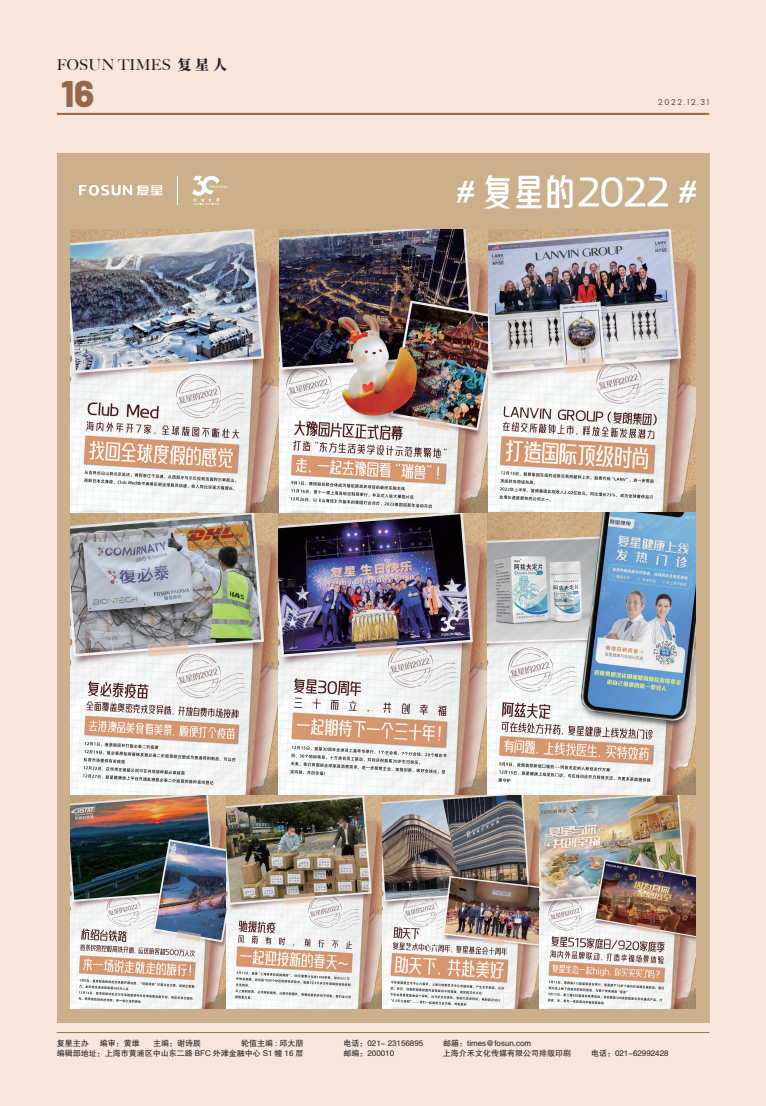
<style>
.page{position:relative;width:766px;height:1106px;background:#fff}
.page>*{position:absolute;margin:0;border:0;box-sizing:border-box;transform-origin:0 0}
.t1{font:800 36.9px "Barlow";color:#936a49}
.t2{font:500 15px "Big Caslon";letter-spacing:.02em;color:#231f20}
.t3{font:8px "FZHTK GBK1 0";color:#231f20}
.t4{font:300 8px "Poppins";letter-spacing:.2em;color:#231f20}
.s1{font-family:"Source Han Serif CN";font-weight:800;font-size:14px}
</style>
<div class="page">
<div style="left:0;top:0;width:765px;height:1106px;background:#f8e5dc"></div>
<div style="left:57px;top:153px;width:652px;height:869px;background:#ccb08b"></div>
<hr style="left:57px;top:1032px;width:652px;height:1px;background:#92784b">
<hr style="left:57px;top:113px;width:652px;height:2px;background:#936a49">
<img style="left:70px;top:229px;width:625px;height:779px">
<svg style="left:79px;top:185px;width:83px;height:11px"></svg>
<svg style="left:177px;top:176px;width:1px;height:29px"></svg>
<svg style="left:192px;top:176px;width:35px;height:29px"></svg>
<img style="left:456px;top:175px;width:241px;height:34px">
<h2 class="t2" style="left:57px;top:52px;width:172px">FOSUN TIMES <span class="s1">复星人</span></h2>
<h1 class="t1" style="left:61px;top:66px;width:35px">16</h1>
<p class="t4" style="left:658px;top:96px;width:52px">2022.12.31</p>
<p class="t3" style="left:57px;top:1038px;width:33px">复星主办</p>
<p class="t3" style="left:100px;top:1038px;width:41px">编审：黄维</p>
<p class="t3" style="left:153px;top:1038px;width:49px">主编：谢诗辰</p>
<p class="t3" style="left:241px;top:1038px;width:64px">轮值主编 : 邱大朋</p>
<p class="t3" style="left:343px;top:1038px;width:81px">电话：021- 23156895</p>
<p class="t3" style="left:443px;top:1038px;width:89px">邮箱：times@fosun.com</p>
<p class="t3" style="left:57px;top:1049px;width:248px">编辑部地址：上海市黄浦区中山东二路 BFC 外滩金融中心 S1 幢 16 层</p>
<p class="t3" style="left:343px;top:1049px;width:52px">邮编：200010</p>
<p class="t3" style="left:443px;top:1049px;width:129px">上海介禾文化传媒有限公司排版印刷</p>
<p class="t3" style="left:591px;top:1049px;width:79px">电话：021-62992428</p>
</div>
